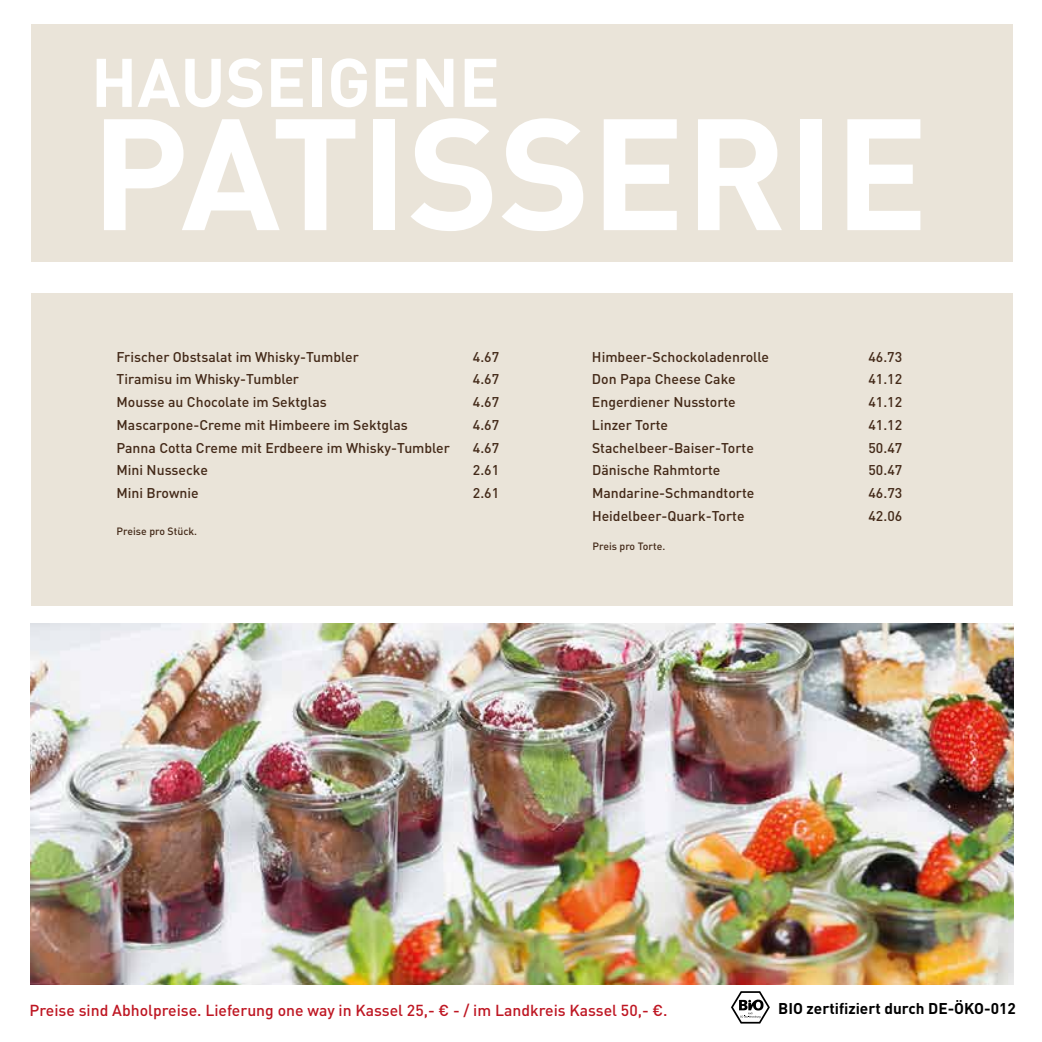
<style>
.page{position:relative;width:1042px;height:1042px;background:#fff}
.page>*{position:absolute;margin:0;border:0;box-sizing:border-box;transform-origin:0 0}
.t1{font:700 155.75px "DIN Pro";color:#fff}
.t2{font:700 67.55px "DIN Pro";color:#fff}
.t3{font:500 15.75px "DIN Pro";color:#be1622}
.t4{font:700 15.4px "DIN Pro";color:#000}
.t5{font:500 14px "DIN Pro";color:#432918}
.t6{font:500 10.5px "DIN Pro";color:#432918}
</style>
<div class="page">
<img style="left:30px;top:624px;width:984px;height:360px">
<div style="left:31px;top:24px;width:982px;height:238px;background:#eae4d9"></div>
<div style="left:31px;top:293px;width:982px;height:312px;background:#eae4d9"></div>
<svg style="left:731px;top:991px;width:39px;height:32px"></svg>
<h2 class="t2" style="left:91px;top:37px;width:410px">HAUSEIGENE</h2>
<h1 class="t1" style="left:91px;top:68px;width:839px">PATISSERIE</h1>
<p class="t5" style="left:117px;top:347px;width:244px">Frischer Obstsalat im Whisky-Tumbler</p>
<p class="t5" style="left:473px;top:347px;width:28px">4.67</p>
<p class="t5" style="left:117px;top:370px;width:184px">Tiramisu im Whisky-Tumbler</p>
<p class="t5" style="left:473px;top:370px;width:28px">4.67</p>
<p class="t5" style="left:117px;top:392px;width:212px">Mousse au Chocolate im Sektglas</p>
<p class="t5" style="left:473px;top:392px;width:28px">4.67</p>
<p class="t5" style="left:117px;top:415px;width:293px">Mascarpone-Creme mit Himbeere im Sektglas</p>
<p class="t5" style="left:473px;top:415px;width:28px">4.67</p>
<p class="t5" style="left:117px;top:438px;width:335px">Panna Cotta Creme mit Erdbeere im Whisky-Tumbler</p>
<p class="t5" style="left:473px;top:438px;width:28px">4.67</p>
<p class="t5" style="left:117px;top:461px;width:93px">Mini Nussecke</p>
<p class="t5" style="left:473px;top:461px;width:28px">2.61</p>
<p class="t5" style="left:117px;top:483px;width:84px">Mini Brownie</p>
<p class="t5" style="left:473px;top:483px;width:28px">2.61</p>
<p class="t6" style="left:117px;top:524px;width:82px">Preise pro Stück.</p>
<p class="t5" style="left:592px;top:347px;width:179px">Himbeer-Schockoladenrolle</p>
<p class="t5" style="left:868px;top:347px;width:35px">46.73</p>
<p class="t5" style="left:592px;top:370px;width:145px">Don Papa Cheese Cake</p>
<p class="t5" style="left:868px;top:370px;width:35px">41.12</p>
<p class="t5" style="left:592px;top:392px;width:145px">Engerdiener Nusstorte</p>
<p class="t5" style="left:868px;top:392px;width:35px">41.12</p>
<p class="t5" style="left:592px;top:415px;width:78px">Linzer Torte</p>
<p class="t5" style="left:868px;top:415px;width:35px">41.12</p>
<p class="t5" style="left:592px;top:438px;width:163px">Stachelbeer-Baiser-Torte</p>
<p class="t5" style="left:868px;top:438px;width:35px">50.47</p>
<p class="t5" style="left:592px;top:461px;width:130px">Dänische Rahmtorte</p>
<p class="t5" style="left:868px;top:461px;width:35px">50.47</p>
<p class="t5" style="left:592px;top:483px;width:164px">Mandarine-Schmandtorte</p>
<p class="t5" style="left:868px;top:483px;width:35px">46.73</p>
<p class="t5" style="left:592px;top:506px;width:154px">Heidelbeer-Quark-Torte</p>
<p class="t5" style="left:868px;top:506px;width:35px">42.06</p>
<p class="t6" style="left:592px;top:539px;width:74px">Preis pro Torte.</p>
<p class="t3" style="left:30px;top:1000px;width:639px">Preise sind Abholpreise. Lieferung one way in Kassel 25,- € - / im Landkreis Kassel 50,- €.</p>
<p class="t4" style="left:778px;top:997px;width:239px">BIO zertifiziert durch DE-ÖKO-012</p>
</div>
